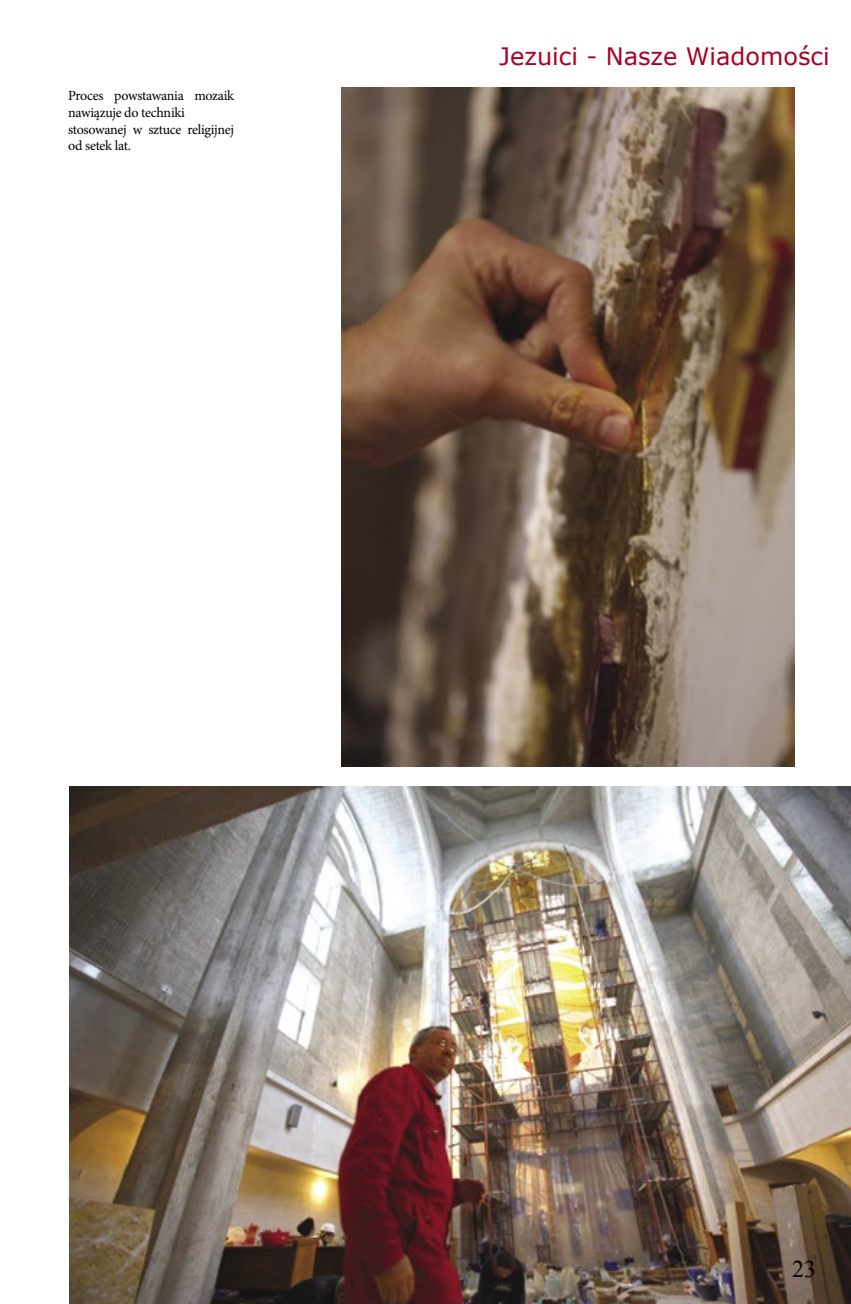
<style>
.page{position:relative;width:851px;height:1304px;background:#fff}
.page>*{position:absolute;margin:0;border:0;box-sizing:border-box;transform-origin:0 0}
.t1{font:24px "Verdana";color:#a80023}
.t2{font:24px "Times New Roman";color:#000}
.t3{font:14px/16.8px "Minion Pro";letter-spacing:-.02em;color:#000}
</style>
<div class="page">
<img style="left:70px;top:787px;width:780px;height:517px">
<img style="left:342px;top:88px;width:452px;height:678px">
<p class="t3" style="left:68px;top:87px;width:167px">Proces powstawania mozaik nawiązuje do techniki stosowanej w sztuce religijnej od setek lat.</p>
<h1 class="t1" style="left:499px;top:40px;width:332px">Jezuici - Nasze Wiadomości</h1>
<h1 class="t2" style="left:791px;top:1253px;width:25px">23</h1>
</div>
